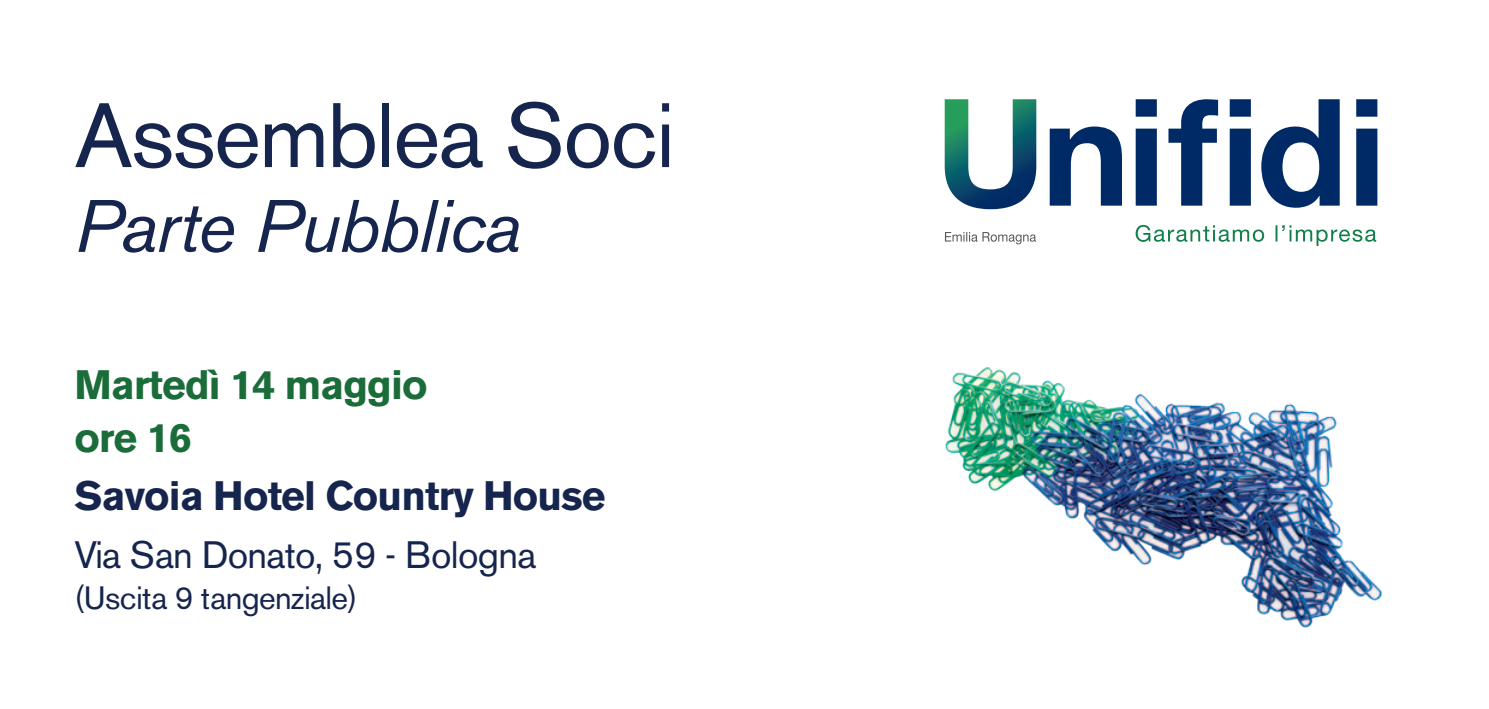
<style>
.page{position:relative;width:1489px;height:709px;background:#fff}
.page>*{position:absolute;margin:0;border:0;box-sizing:border-box;transform-origin:0 0}
.t1{font:90.5px "Akzidenz Grotesk BE";letter-spacing:-.02em;color:#16254d}
.t2{font:italic 73.5px "Akzidenz Grotesk BE";letter-spacing:-.02em;color:#16254d}
.t3{font:700 40.75px "Akzidenz Grotesk BE";letter-spacing:-.02em;color:#16254d}
.t4{font:700 40.75px/52.5px "Akzidenz Grotesk BE";letter-spacing:-.02em;color:#1a6c39}
.t5{font:37.75px "Akzidenz Grotesk BE";letter-spacing:-.02em;color:#16254d}
.t6{font:32px "Akzidenz Grotesk BE";letter-spacing:-.02em;color:#16254d}
</style>
<div class="page">
<img style="left:945px;top:367px;width:437px;height:261px">
<svg style="left:945px;top:232px;width:90px;height:12px"></svg>
<svg style="left:1049px;top:99px;width:328px;height:109px"></svg>
<svg style="left:1135px;top:225px;width:241px;height:21px"></svg>
<svg style="left:944px;top:99px;width:92px;height:110px"></svg>
<h1 class="t1" style="left:74px;top:82px;width:601px">Assemblea Soci</h1>
<h2 class="t2" style="left:74px;top:182px;width:448px">Parte Pubblica</h2>
<p class="t4" style="left:74px;top:359px;width:355px">Martedì 14 maggio ore 16</p>
<p class="t3" style="left:74px;top:472px;width:532px">Savoia Hotel Country House</p>
<p class="t5" style="left:74px;top:532px;width:463px">Via San Donato, 59 - Bologna</p>
<p class="t6" style="left:74px;top:579px;width:284px">(Uscita 9 tangenziale)</p>
</div>
